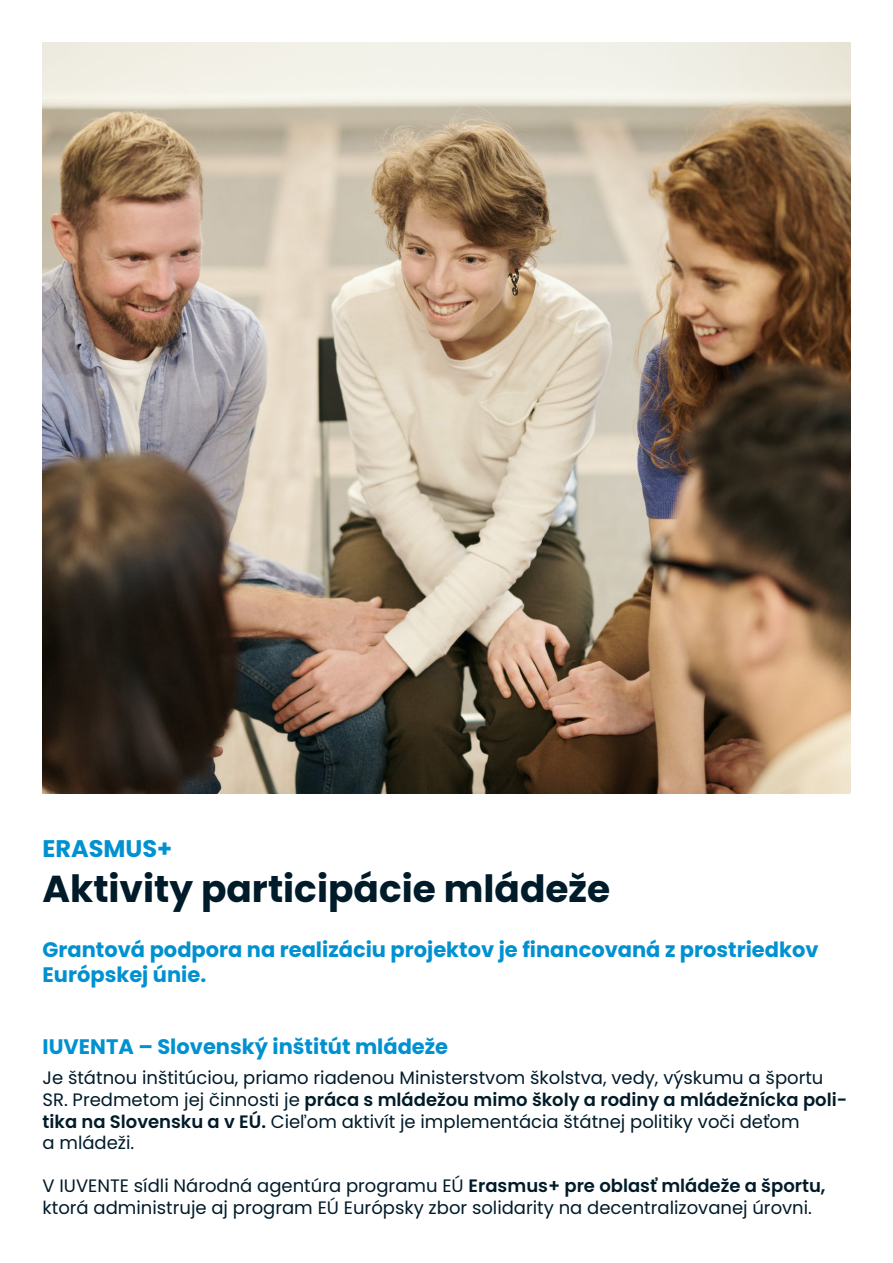
<style>
.page{position:relative;width:893px;height:1263px;background:#fff}
.page>*{position:absolute;margin:0;border:0;box-sizing:border-box;transform-origin:0 0}
.t1{font:700 37.5px "Poppins";color:#001b29}
.t2{font:700 24px "Poppins";color:#0091d1}
.t3{font:700 21px/25.2px "Poppins";color:#0091d1}
.t4{font:18px/21.6px "Poppins";color:#001b29}
.s1{font-weight:600}
</style>
<div class="page">
<img style="left:43px;top:43px;width:807px;height:750px">
<h2 class="t2" style="left:43px;top:834px;width:131px">ERASMUS+</h2>
<h1 class="t1" style="left:43px;top:867px;width:569px">Aktivity participácie mládeže</h1>
<p class="t3" style="left:43px;top:937px;width:778px">Grantová podpora na realizáciu projektov je financovaná z prostriedkov<br>Európskej únie.</p>
<p class="t3" style="left:43px;top:1034px;width:407px">IUVENTA – Slovenský inštitút mládeže</p>
<p class="t4" style="left:43px;top:1067px;width:806px">Je štátnou inštitúciou, priamo riadenou Ministerstvom školstva, vedy, výskumu a športu SR. Predmetom jej činnosti je <span class="s1">práca s mládežou mimo školy a rodiny a mládežnícka poli&shy;tika na Slovensku a v EÚ.</span> Cieľom aktivít je implementácia štátnej politiky voči deťom<br>a mládeži.</p>
<p class="t4" style="left:43px;top:1175px;width:784px">V IUVENTE sídli Národná agentúra programu EÚ <span class="s1">Erasmus+ pre oblasť mládeže a športu, </span>ktorá administruje aj program EÚ Európsky zbor solidarity na decentralizovanej úrovni.</p>
</div>
